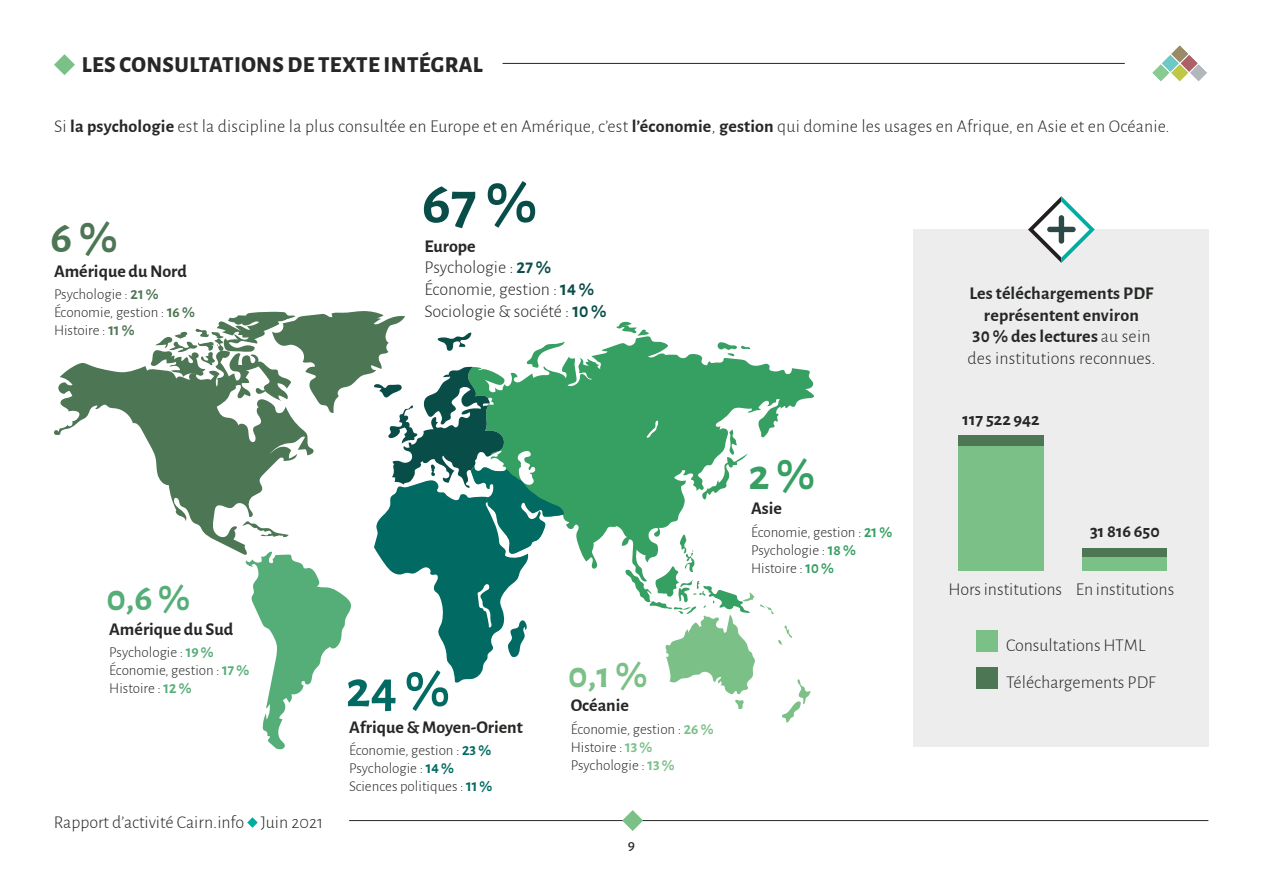
<style>
.page{position:relative;width:1263px;height:893px;background:#fff}
.page>*{position:absolute;margin:0;border:0;box-sizing:border-box;transform-origin:0 0}
.Graph_-_Nombres__ble{font:700 60px "Alegreya Sans";color:#094d49}
.Graph_-_Nombres__ble-2{font:700 52.5px "Alegreya Sans";color:#016a62}
.Graph_-_Nombres__ble-3{font:700 45px "Alegreya Sans";color:#369f62}
.Graph_-_Nombres__ble-4{font:700 45px "Alegreya Sans";color:#4d7654}
.Graph_-_Nombres__ble-5{font:700 37.5px "Alegreya Sans";color:#7bc087}
.Graph_-_Nombres__ble-6{font:700 37.5px "Alegreya Sans";color:#55ae77}
.t1{font:800 22.5px "Alegreya Sans";letter-spacing:.015em;color:#252824}
.Texte_-_article{font:300 18px "Alegreya Sans";letter-spacing:.01em;color:#252824}
.Graph_-_légendes{font:700 18px/21.6px "Alegreya Sans";color:#252824;text-align:center}
.Graph_-_légendes-2{font:300 18px "Alegreya Sans";color:#252824}
.Graph_-_Nombres__bla{font:700 18px "Alegreya Sans";color:#252824}
.Graph_-_légendes-3{font:300 15px "Alegreya Sans";color:#252824}
.t2{font:500 15px "Alegreya Sans";color:#252824}
.s1{font-weight:700}
.s2{font-weight:700;color:#4d7654}
.s3{font-weight:700;color:#094d49}
.s4{font-weight:700;color:#55ae77}
.s5{font-weight:700;color:#016a62}
.s6{font-weight:700;color:#7bc087}
.s7{font-weight:700;color:#369f62}
.s8{font-weight:300}
</style>
<div class="page">
<hr style="left:349px;top:820px;width:859px;height:1px;background:#252824">
<svg style="left:247px;top:817px;width:11px;height:11px"></svg>
<svg style="left:1152px;top:46px;width:55px;height:35px"></svg>
<hr style="left:503px;top:63px;width:622px;height:1px;background:#252824">
<svg style="left:54px;top:54px;width:21px;height:21px"></svg>
<svg style="left:622px;top:810px;width:21px;height:21px"></svg>
<svg style="left:565px;top:336px;width:249px;height:233px;fill:#369f62"></svg>
<svg style="left:702px;top:429px;width:46px;height:73px"></svg>
<svg style="left:624px;top:530px;width:186px;height:193px"></svg>
<svg style="left:616px;top:321px;width:33px;height:15px"></svg>
<svg style="left:716px;top:341px;width:34px;height:15px"></svg>
<svg style="left:54px;top:363px;width:97px;height:84px"></svg>
<div style="left:914px;top:230px;width:295px;height:517px;background:#ededee"></div>
<div style="left:976px;top:630px;width:21px;height:21px;background:#7bc087"></div>
<div style="left:976px;top:667px;width:21px;height:21px;background:#4d7654"></div>
<div style="left:958px;top:446px;width:86px;height:125px;background:#7bc087"></div>
<div style="left:958px;top:435px;width:86px;height:11px;background:#4d7654"></div>
<div style="left:1082px;top:556px;width:85px;height:15px;background:#7bc087"></div>
<div style="left:1082px;top:548px;width:85px;height:8px;background:#4d7654"></div>
<svg style="left:1028px;top:196px;width:67px;height:67px"></svg>
<svg style="left:151px;top:311px;width:414px;height:438px"></svg>
<h3 class="t1" style="left:82px;top:48px;width:403px">LES CONSULTATIONS DE TEXTE INTÉGRAL</h3>
<p class="Texte_-_article" style="left:54px;top:115px;width:1117px">Si <span class="s1">la psychologie</span> est la discipline la plus consultée en Europe et en Amérique, c’est <span class="s1">l’économie</span>, <span class="s1">gestion</span> qui domine les usages en Afrique, en Asie et en Océanie.</p>
<p class="Graph_-_Nombres__ble-4" style="left:51px;top:204px;width:68px">6 %</p>
<p class="Graph_-_légendes" style="left:54px;top:259px;width:134px">Amérique du Nord</p>
<p class="Graph_-_légendes-3" style="left:54px;top:284px;width:106px">Psychologie : <span class="s2">21 %</span></p>
<p class="Graph_-_légendes-3" style="left:54px;top:302px;width:142px">Économie, gestion : <span class="s2">16 %</span></p>
<p class="Graph_-_légendes-3" style="left:54px;top:320px;width:82px">Histoire : <span class="s2">11 %</span></p>
<p class="Graph_-_Nombres__ble" style="left:422px;top:159px;width:117px">67 %</p>
<p class="Graph_-_légendes" style="left:425px;top:234px;width:53px">Europe</p>
<p class="Graph_-_légendes-2" style="left:425px;top:256px;width:128px">Psychologie : <span class="s3">27 %</span></p>
<p class="Graph_-_légendes-2" style="left:425px;top:277px;width:171px">Économie, gestion : <span class="s3">14 %</span></p>
<p class="Graph_-_légendes-2" style="left:425px;top:299px;width:183px">Sociologie &amp; société : <span class="s3">10 %</span></p>
<p class="Graph_-_Nombres__ble-6" style="left:106px;top:571px;width:85px">0,6 %</p>
<p class="Graph_-_légendes" style="left:109px;top:617px;width:126px">Amérique du Sud</p>
<p class="Graph_-_légendes-3" style="left:109px;top:642px;width:106px">Psychologie : <span class="s4">19 %</span></p>
<p class="Graph_-_légendes-3" style="left:109px;top:660px;width:142px">Économie, gestion : <span class="s4">17 %</span></p>
<p class="Graph_-_légendes-3" style="left:109px;top:678px;width:84px">Histoire : <span class="s4">12 %</span></p>
<p class="Texte_-_article" style="left:54px;top:810px;width:271px">Rapport d’activité Cairn.info Juin 2021</p>
<p class="Graph_-_Nombres__ble-2" style="left:346px;top:650px;width:105px">24 %</p>
<p class="Graph_-_légendes" style="left:349px;top:715px;width:175px">Afrique &amp; Moyen-Orient</p>
<p class="Graph_-_légendes-3" style="left:349px;top:740px;width:144px">Économie, gestion : <span class="s5">23 %</span></p>
<p class="Graph_-_légendes-3" style="left:349px;top:758px;width:106px">Psychologie : <span class="s5">14 %</span></p>
<p class="Graph_-_légendes-3" style="left:349px;top:776px;width:145px">Sciences politiques : <span class="s5">11 %</span></p>
<p class="Graph_-_Nombres__ble-5" style="left:568px;top:647px;width:81px">0,1 %</p>
<p class="Graph_-_légendes" style="left:571px;top:693px;width:60px">Océanie</p>
<p class="Graph_-_légendes-3" style="left:571px;top:719px;width:144px">Économie, gestion : <span class="s6">26 %</span></p>
<p class="Graph_-_légendes-3" style="left:571px;top:737px;width:83px">Histoire : <span class="s6">13 %</span></p>
<p class="Graph_-_légendes-3" style="left:571px;top:755px;width:105px">Psychologie : <span class="s6">13 %</span></p>
<p class="t2" style="left:628px;top:835px;width:9px">9</p>
<p class="Graph_-_Nombres__ble-3" style="left:748px;top:442px;width:68px">2 %</p>
<p class="Graph_-_légendes" style="left:751px;top:497px;width:32px">Asie</p>
<p class="Graph_-_légendes-3" style="left:751px;top:522px;width:143px">Économie, gestion : <span class="s7">21 %</span></p>
<p class="Graph_-_légendes-3" style="left:751px;top:540px;width:106px">Psychologie : <span class="s7">18 %</span></p>
<p class="Graph_-_légendes-3" style="left:751px;top:558px;width:84px">Histoire : <span class="s7">10 %</span></p>
<p class="Graph_-_légendes" style="left:967px;top:281px;width:190px">Les téléchargements PDF représentent environ<br>30 % des lectures <span class="s8">au sein des institutions reconnues.</span></p>
<p class="Graph_-_Nombres__bla" style="left:962px;top:406px;width:79px">117 522 942</p>
<p class="Graph_-_Nombres__bla" style="left:1090px;top:518px;width:71px">31 816 650</p>
<p class="Graph_-_légendes-2" style="left:949px;top:577px;width:115px">Hors institutions</p>
<p class="Graph_-_légendes-2" style="left:1076px;top:577px;width:100px">En institutions</p>
<p class="Graph_-_légendes-2" style="left:1006px;top:634px;width:141px">Consultations HTML</p>
<p class="Graph_-_légendes-2" style="left:1006px;top:671px;width:151px">Téléchargements PDF</p>
</div>
